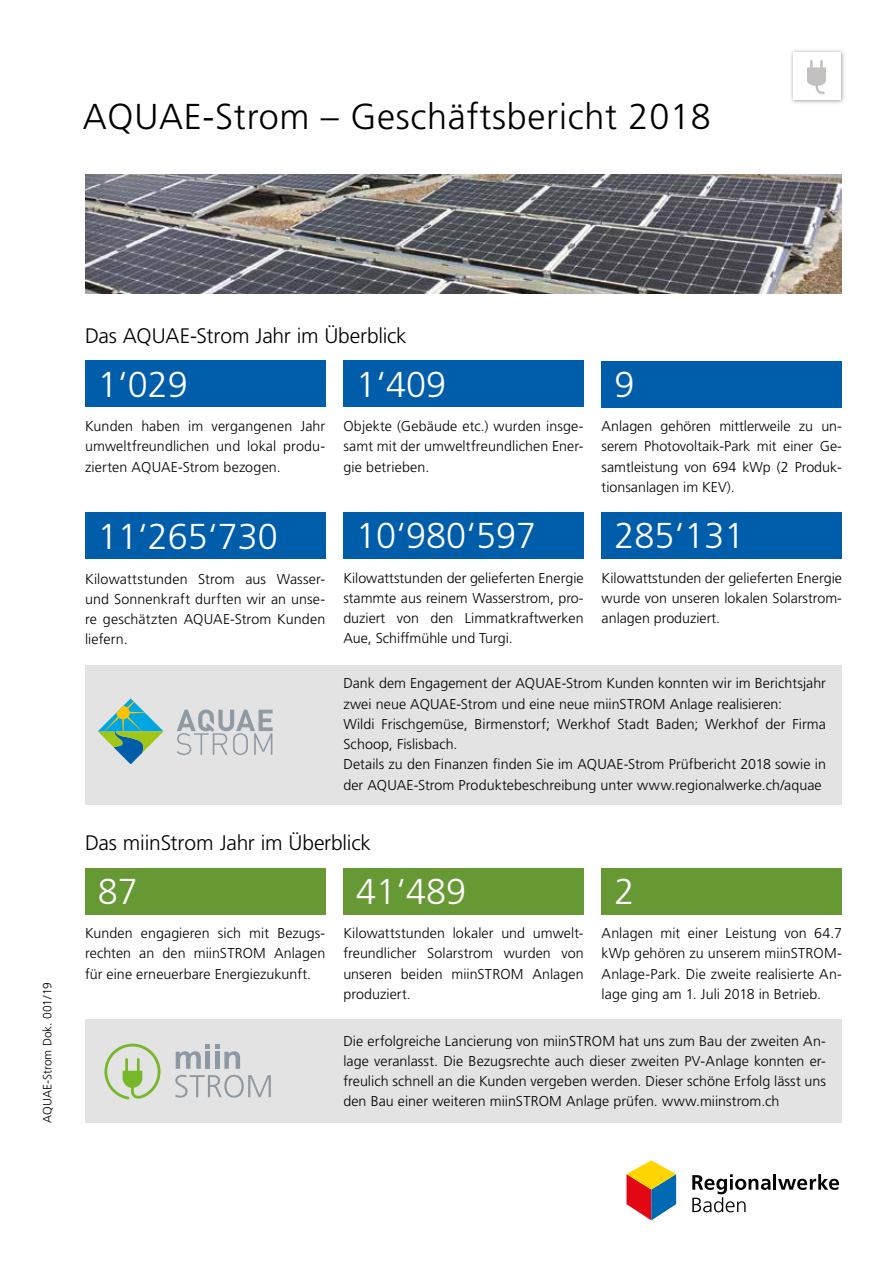
<style>
.page{position:relative;width:893px;height:1263px;background:#fff}
.page>*{position:absolute;margin:0;border:0;box-sizing:border-box;transform-origin:0 0}
.t1{font:300 36px "Frutiger LT Std";color:#fff}
.t2{font:300 36px "Frutiger";letter-spacing:.02em;color:#000}
.t3{font:300 21px "Frutiger LT Std";letter-spacing:-.01em;color:#000}
.t4{font:300 14.25px/20.2px "Frutiger LT Std";color:#000;text-align:justify}
.t5{font:300 14.25px/20.2px "Frutiger";letter-spacing:.01em;color:#000;text-align:justify}
.t6{font:300 12px "Frutiger";color:#000}
.s1{font-family:"Frutiger"}
</style>
<div class="page">
<div style="left:85px;top:360px;width:240px;height:47px;background:#005da9"></div>
<div style="left:343px;top:360px;width:241px;height:47px;background:#005da9"></div>
<div style="left:85px;top:512px;width:240px;height:47px;background:#005da9"></div>
<div style="left:85px;top:665px;width:757px;height:140px;background:#e3e3e3"></div>
<div style="left:85px;top:1019px;width:757px;height:104px;background:#e3e3e3"></div>
<svg style="left:626px;top:1160px;width:50px;height:60px"></svg>
<hr style="left:773px;top:1174px;width:3px;height:16px;background:#000">
<svg style="left:778px;top:1174px;width:61px;height:16px"></svg>
<svg style="left:692px;top:1174px;width:79px;height:38px"></svg>
<div style="left:789px;top:48px;width:57px;height:57px;background:#000;opacity:.4"></div>
<div style="left:793px;top:52px;width:48px;height:48px;background:#fff"></div>
<svg style="left:807px;top:60px;width:19px;height:34px"></svg>
<img style="left:85px;top:174px;width:756px;height:119px">
<svg style="left:104px;top:1044px;width:56px;height:55px"></svg>
<svg style="left:175px;top:1075px;width:96px;height:22px"></svg>
<svg style="left:176px;top:1044px;width:64px;height:25px"></svg>
<svg style="left:98px;top:698px;width:66px;height:65px"></svg>
<svg style="left:177px;top:709px;width:96px;height:46px"></svg>
<div style="left:343px;top:512px;width:241px;height:47px;background:#005da9"></div>
<div style="left:602px;top:512px;width:240px;height:47px;background:#005da9"></div>
<div style="left:602px;top:361px;width:240px;height:47px;background:#005da9"></div>
<div style="left:85px;top:868px;width:240px;height:47px;background:#693"></div>
<div style="left:343px;top:868px;width:241px;height:47px;background:#693"></div>
<div style="left:602px;top:868px;width:240px;height:47px;background:#693"></div>
<h1 class="t2" style="left:83px;top:96px;width:629px">AQUAE-Strom – Geschäftsbericht 2018</h1>
<p class="t6" style="left:40px;top:1123px;width:142px;rotate:-90deg">AQUAE-Strom Dok. 001/19</p>
<h2 class="t3" style="left:85px;top:323px;width:323px">Das <span class="s1">AQUAE-Strom</span> Jahr im Überblick</h2>
<h1 class="t1" style="left:98px;top:364px;width:92px">1‘029</h1>
<h1 class="t1" style="left:356px;top:364px;width:92px">1‘409</h1>
<h1 class="t1" style="left:614px;top:364px;width:22px">9</h1>
<p class="t5" style="left:85px;top:416px;width:242px">Kunden haben im vergangenen Jahr umweltfreundlichen und lokal produ&shy;zierten AQUAE-Strom bezogen.</p>
<p class="t5" style="left:343px;top:416px;width:242px">Objekte (Gebäude etc.) wurden insge&shy;samt mit der umweltfreundlichen Ener&shy;gie betrieben.</p>
<p class="t4" style="left:602px;top:416px;width:242px">Anlagen gehören mittlerweile zu un&shy;serem Photovoltaik-Park mit einer Ge&shy;samtleistung von 694 kWp (2 Produk&shy;tionsanlagen im KEV).</p>
<h1 class="t1" style="left:98px;top:516px;width:182px">11‘265‘730</h1>
<h1 class="t1" style="left:356px;top:515px;width:182px">10‘980‘597</h1>
<h1 class="t1" style="left:614px;top:515px;width:132px">285‘131</h1>
<p class="t5" style="left:85px;top:569px;width:242px">Kilowattstunden Strom aus Wasser&shy;und Sonnenkraft durften wir an unse&shy;re geschätzten AQUAE-Strom Kunden liefern.</p>
<p class="t4" style="left:343px;top:568px;width:242px">Kilowattstunden der gelieferten Energie stammte aus reinem Wasserstrom, pro&shy;duziert von den Limmatkraftwerken Aue, Schiffmühle und Turgi.</p>
<p class="t4" style="left:602px;top:568px;width:242px">Kilowattstunden der gelieferten Energie wurde von unseren lokalen Solarstrom&shy;anlagen produziert.</p>
<p class="t4" style="left:343px;top:674px;width:484px;text-align:left">Dank dem Engagement der AQUAE-Strom Kunden konnten wir im Berichtsjahr zwei neue AQUAE-Strom und eine neue miinSTROM Anlage realisieren:<br>Wildi Frischgemüse, Birmenstorf; Werkhof Stadt Baden; Werkhof der Firma Schoop, Fislisbach.<br>Details zu den Finanzen finden Sie im AQUAE-Strom Prüfbericht 2018 sowie in der AQUAE-Strom Produktebeschreibung unter www.regionalwerke.ch/aquae</p>
<h2 class="t3" style="left:85px;top:830px;width:287px">Das <span class="s1">miinStrom</span> Jahr im Überblick</h2>
<h1 class="t1" style="left:98px;top:871px;width:42px">87</h1>
<h1 class="t1" style="left:356px;top:871px;width:112px">41‘489</h1>
<h1 class="t1" style="left:614px;top:871px;width:22px">2</h1>
<p class="t4" style="left:85px;top:923px;width:242px">Kunden engagieren sich mit Bezugs&shy;rechten an den miinSTROM Anlagen für eine erneuerbare Energiezukunft.</p>
<p class="t4" style="left:343px;top:923px;width:242px">Kilowattstunden lokaler und umwelt&shy;freundlicher Solarstrom wurden von unseren beiden miinSTROM Anlagen produziert.</p>
<p class="t4" style="left:602px;top:923px;width:242px">Anlagen mit einer Leistung von 64.7 kWp gehören zu unserem miinSTROM-Anlage-Park. Die zweite realisierte An&shy;lage ging am 1. Juli 2018 in Betrieb.</p>
<p class="t4" style="left:343px;top:1031px;width:484px">Die erfolgreiche Lancierung von miinSTROM hat uns zum Bau der zweiten An&shy;lage veranlasst. Die Bezugsrechte auch dieser zweiten PV-Anlage konnten er&shy;freulich schnell an die Kunden vergeben werden. Dieser schöne Erfolg lässt uns den Bau einer weiteren miinSTROM Anlage prüfen. www.miinstrom.ch</p>
</div>
